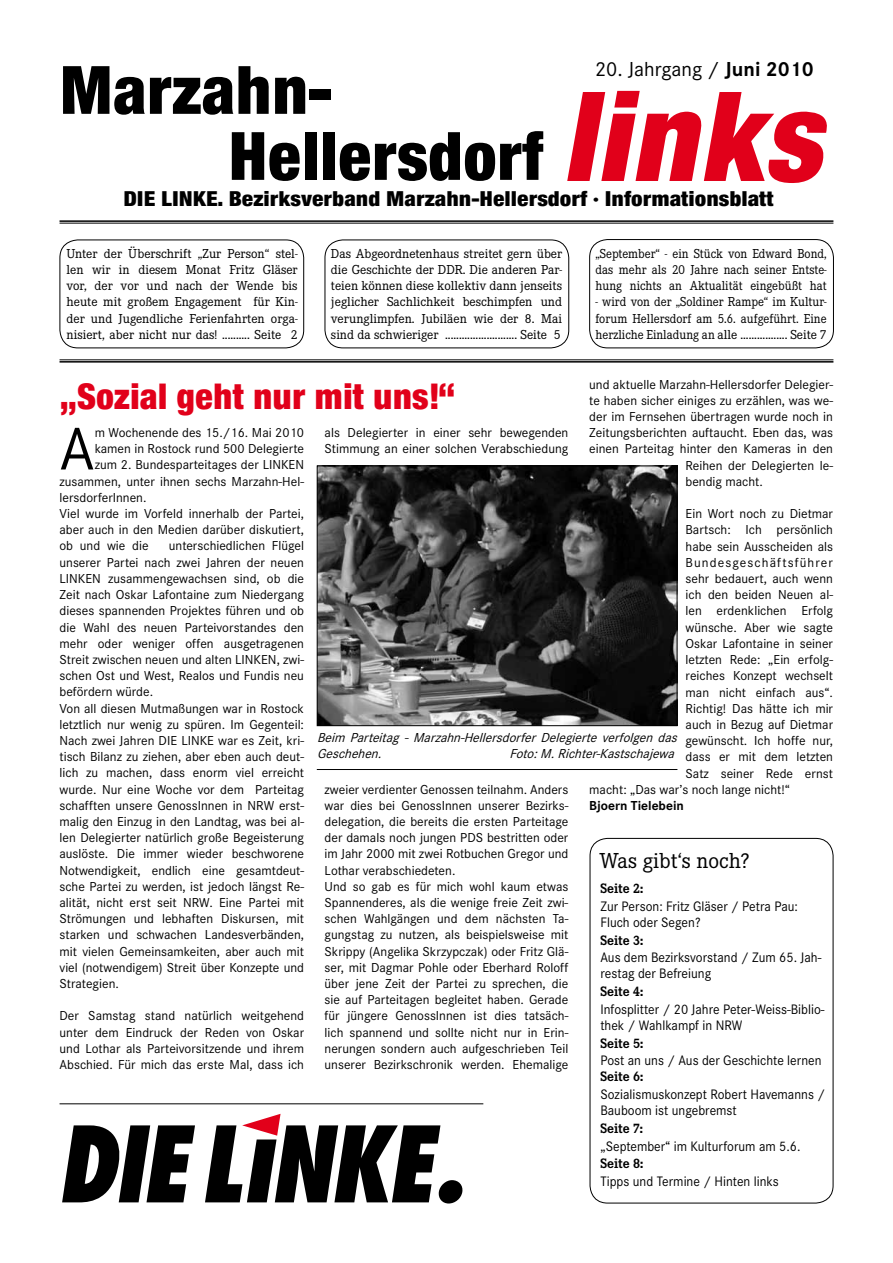
<style>
.page{position:relative;width:893px;height:1263px;background:#fff}
.page>*{position:absolute;margin:0;border:0;box-sizing:border-box;transform-origin:0 0}
.t1{font:italic 900 126px "Neue Helvetica Condensed BQ";color:#e1001a}
.t2{font:900 67.5px/66px "Neue Helvetica Condensed BQ";color:#000}
.t3{font:62.1px "Corporate S";color:#000}
.t4{font:900 36px "Neue Helvetica Condensed BQ";color:#e1001a}
.t5{font:22.5px "Corporate E";color:#000}
.t6{font:900 21px "Neue Helvetica Condensed BQ";color:#000;scale:1.1 1}
.t7{font:21px "Corporate S";color:#000}
.t8{font:14.25px/15.8px "Corporate S";color:#000;scale:.95 1}
.t9{font:700 14.25px "Corporate E";color:#000;scale:.95 1}
.t10{font:13.5px/16.2px "Corporate S";color:#000}
.t11{font:13.5px/16.2px "Corporate E";color:#000;text-align:justify}
.t12{font:13.5px/16.2px "Corporate E";color:#000;text-align:justify;scale:.95 1}
.t13{font:italic 13.5px/16.2px "Corporate S";color:#000}
.t14{font:13.5px "Corporate S";letter-spacing:.08em;color:#000}
.t15{font:700 13.5px "Corporate S";color:#000}
.s1{font-weight:700}
</style>
<div class="page">
<div style="left:589px;top:239px;width:245px;height:109px;border:1px solid #000;border-radius:18px"></div>
<div style="left:325px;top:240px;width:244px;height:108px;border:1px solid #000;border-radius:18px"></div>
<div style="left:60px;top:240px;width:244px;height:108px;border:1px solid #000;border-radius:18px"></div>
<hr style="left:60px;top:220px;width:773px;height:2px;background:#000">
<hr style="left:60px;top:223px;width:773px;height:1px;background:#000">
<hr style="left:60px;top:360px;width:773px;height:1px;background:#000">
<hr style="left:60px;top:361px;width:773px;height:2px;background:#000">
<div style="left:590px;top:838px;width:243px;height:365px;border:1px solid #000;border-radius:18px"></div>
<svg style="left:62px;top:1114px;width:401px;height:89px"></svg>
<hr style="left:60px;top:1103px;width:423px;height:1px;background:#000">
<img style="left:319px;top:467px;width:356px;height:257px">
<div style="left:317px;top:465px;width:360px;height:261px;border:1px solid #000"></div>
<hr style="left:317px;top:769px;width:360px;height:1px;background:#000">
<h3 class="t7" style="left:595px;top:57px;width:220px">20. Jahrgang / <span class="s1">Juni 2010</span></h3>
<h2 class="t2" style="left:228px;top:57px;width:317px;text-indent:-169px">Marzahn-<br>Hellersdorf</h2>
<h3 class="t6" style="left:123px;top:185px;width:593px">DIE LINKE. Bezirksverband Marzahn-Hellersdorf · Informationsblatt</h3>
<h1 class="t1" style="left:561px;top:58px;width:289px">links</h1>
<p class="t11" style="left:66px;top:245px;width:233px">Unter der Überschrift „Zur Person“ stel&shy;len wir in diesem Monat Fritz Gläser vor, der vor und nach der Wende bis heute mit großem Engagement für Kin&shy;der und Jugendliche Ferienfahrten orga&shy;nisiert, aber nicht nur das! .......... Seite 2</p>
<p class="t12" style="left:595px;top:245px;width:245px">„September“ - ein Stück von Edward Bond, das mehr als 20 Jahre nach seiner Entste&shy;hung nichts an Aktualität eingebüßt hat</p>
<p class="t11" style="left:331px;top:245px;width:233px">Das Abgeordnetenhaus streitet gern über die Geschichte der DDR. Die anderen Par&shy;teien können diese kollektiv dann jenseits jeglicher Sachlichkeit beschimpfen und verunglimpfen. Jubiläen wie der 8. Mai sind da schwieriger .......................... Seite 5</p>
<p class="t12" style="left:595px;top:294px;width:245px">- wird von der „Soldiner Rampe“ im Kultur&shy;forum Hellersdorf am 5.6. aufgeführt. Eine herzliche Einladung an alle ................. Seite 7</p>
<h3 class="t4" style="left:60px;top:374px;width:396px">„Sozial geht nur mit uns!“</h3>
<p class="t10" style="left:589px;top:376px;width:245px">und aktuelle Marzahn-Hellersdorfer Delegier-</p>
<p class="t10" style="left:589px;top:392px;width:245px">te haben sicher einiges zu erzählen, was we-</p>
<p class="t10" style="left:589px;top:409px;width:245px">der im Fernsehen übertragen wurde noch in</p>
<p class="t10" style="left:589px;top:425px;width:245px">Zeitungsberichten auftaucht. Eben das, was</p>
<p class="t10" style="left:589px;top:441px;width:245px">einen Parteitag hinter den Kameras in den</p>
<p class="t10" style="left:686px;top:457px;width:149px">Reihen der Delegierten le-</p>
<p class="t10" style="left:686px;top:473px;width:79px">bendig macht.</p>
<p class="t10" style="left:686px;top:506px;width:149px">Ein Wort noch zu Dietmar</p>
<p class="t10" style="left:686px;top:522px;width:149px">Bartsch: Ich persönlich</p>
<p class="t10" style="left:686px;top:538px;width:149px">habe sein Ausscheiden als</p>
<p class="t14" style="left:686px;top:555px;width:149px">Bundesgeschäftsführer</p>
<p class="t10" style="left:686px;top:571px;width:149px">sehr bedauert, auch wenn</p>
<p class="t10" style="left:686px;top:587px;width:149px">ich den beiden Neuen al-</p>
<p class="t10" style="left:686px;top:603px;width:149px">len erdenklichen Erfolg</p>
<p class="t10" style="left:686px;top:619px;width:149px">wünsche. Aber wie sagte</p>
<p class="t10" style="left:686px;top:635px;width:149px">Oskar Lafontaine in seiner</p>
<p class="t10" style="left:686px;top:652px;width:149px">letzten Rede: „Ein erfolg-</p>
<p class="t10" style="left:686px;top:668px;width:149px">reiches Konzept wechselt</p>
<p class="t10" style="left:686px;top:684px;width:149px">man nicht einfach aus“.</p>
<p class="t10" style="left:686px;top:700px;width:149px">Richtig! Das hätte ich mir</p>
<p class="t10" style="left:686px;top:716px;width:149px">auch in Bezug auf Dietmar</p>
<p class="t10" style="left:686px;top:733px;width:149px">gewünscht. Ich hoffe nur,</p>
<p class="t10" style="left:686px;top:749px;width:149px">dass er mit dem letzten</p>
<p class="t10" style="left:686px;top:765px;width:149px">Satz seiner Rede ernst</p>
<p class="t10" style="left:589px;top:781px;width:202px">macht: „Das war’s noch lange nicht!“</p>
<p class="t15" style="left:589px;top:798px;width:96px">Bjoern Tielebein</p>
<h3 class="t3" style="left:60px;top:414px;width:37px">A</h3>
<p class="t10" style="left:95px;top:425px;width:211px">m Wochenende des 15./16. Mai 2010</p>
<p class="t10" style="left:325px;top:425px;width:245px">als Delegierter in einer sehr bewegenden<br>Stimmung an einer solchen Verabschiedung</p>
<p class="t10" style="left:95px;top:441px;width:211px">kamen in Rostock rund 500 Delegierte</p>
<p class="t10" style="left:95px;top:457px;width:211px">zum 2. Bundesparteitages der LINKEN</p>
<p class="t10" style="left:60px;top:473px;width:246px">zusammen, unter ihnen sechs Marzahn-Hel-</p>
<p class="t10" style="left:60px;top:489px;width:89px">lersdorferInnen.</p>
<p class="t10" style="left:60px;top:506px;width:246px">Viel wurde im Vorfeld innerhalb der Partei,</p>
<p class="t10" style="left:60px;top:522px;width:246px">aber auch in den Medien darüber diskutiert,</p>
<p class="t10" style="left:60px;top:538px;width:91px">ob und wie die</p>
<p class="t10" style="left:60px;top:538px;width:246px;text-indent:109px">unterschiedlichen Flügel unserer Partei nach zwei Jahren der neuen LINKEN zusammengewachsen sind, ob die Zeit nach Oskar Lafontaine zum Niedergang dieses spannenden Projektes führen und ob die Wahl des neuen Parteivorstandes den mehr oder weniger offen ausgetragenen Streit zwischen neuen und alten LINKEN, zwi&shy;schen Ost und West, Realos und Fundis neu befördern würde.<br>Von all diesen Mutmaßungen war in Rostock letztlich nur wenig zu spüren. Im Gegenteil:<br>Nach zwei Jahren DIE LINKE war es Zeit, kri&shy;tisch Bilanz zu ziehen, aber eben auch deut&shy;lich zu machen, dass enorm viel erreicht wurde. Nur eine Woche vor dem Parteitag schafften unsere GenossInnen in NRW erst&shy;malig den Einzug in den Landtag, was bei al&shy;len Delegierter natürlich große Begeisterung auslöste. Die immer wieder beschworene Notwendigkeit, endlich eine gesamtdeut&shy;sche Partei zu werden, ist jedoch längst Re&shy;alität, nicht erst seit NRW. Eine Partei mit Strömungen und lebhaften Diskursen, mit starken und schwachen Landesverbänden, mit vielen Gemeinsamkeiten, aber auch mit viel (notwendigem) Streit über Konzepte und Strategien.</p>
<p class="t10" style="left:60px;top:1008px;width:246px;text-align:justify">Der Samstag stand natürlich weitgehend unter dem Eindruck der Reden von Oskar und Lothar als Parteivorsitzende und ihrem Abschied. Für mich das erste Mal, dass ich</p>
<p class="t13" style="left:317px;top:730px;width:365px">Beim Parteitag - Marzahn-Hellersdorfer Delegierte verfolgen das<br>Geschehen.</p>
<p class="t13" style="left:509px;top:746px;width:170px">Foto:M.Richter-Kastschajewa</p>
<p class="t10" style="left:325px;top:781px;width:245px">zweier verdienter Genossen teilnahm. Anders war dies bei GenossInnen unserer Bezirks&shy;delegation, die bereits die ersten Parteitage der damals noch jungen PDS bestritten oder im Jahr 2000 mit zwei Rotbuchen Gregor und Lothar verabschiedeten.<br>Und so gab es für mich wohl kaum etwas Spannenderes, als die wenige freie Zeit zwi&shy;schen Wahlgängen und dem nächsten Ta&shy;gungstag zu nutzen, als beispielsweise mit Skrippy (Angelika Skrzypczak) oder Fritz Glä&shy;ser, mit Dagmar Pohle oder Eberhard Roloff über jene Zeit der Partei zu sprechen, die sie auf Parteitagen begleitet haben. Gerade für jüngere GenossInnen ist dies tatsäch&shy;lich spannend und sollte nicht nur in Erin&shy;nerungen sondern auch aufgeschrieben Teil unserer Bezirkschronik werden. Ehemalige</p>
<h3 class="t5" style="left:599px;top:848px;width:152px">Was gibt‘s noch?</h3>
<p class="t9" style="left:600px;top:880px;width:47px">Seite 2:</p>
<p class="t8" style="left:600px;top:898px;width:210px">Zur Person: Fritz Gläser / Petra Pau:<br>Fluch oder Segen?</p>
<p class="t9" style="left:600px;top:932px;width:47px">Seite 3:</p>
<p class="t8" style="left:600px;top:950px;width:234px">Aus dem Bezirksvorstand / Zum 65. Jah&shy;restag der Befreiung</p>
<p class="t9" style="left:600px;top:983px;width:47px">Seite 4:</p>
<p class="t8" style="left:600px;top:1001px;width:238px">Infosplitter / 20 Jahre Peter-Weiss-Biblio&shy;thek / Wahlkampf in NRW</p>
<p class="t9" style="left:600px;top:1035px;width:47px">Seite 5:</p>
<p class="t8" style="left:600px;top:1053px;width:234px">Post an uns / Aus der Geschichte lernen</p>
<p class="t9" style="left:600px;top:1068px;width:47px">Seite 6:</p>
<p class="t8" style="left:600px;top:1086px;width:238px">Sozialismuskonzept Robert Havemanns /<br>Bauboom ist ungebremst</p>
<p class="t9" style="left:600px;top:1120px;width:46px">Seite 7:</p>
<p class="t8" style="left:600px;top:1138px;width:212px">„September“ im Kulturforum am 5.6.</p>
<p class="t9" style="left:600px;top:1155px;width:47px">Seite 8:</p>
<p class="t8" style="left:600px;top:1174px;width:189px">Tipps und Termine / Hinten links</p>
</div>
